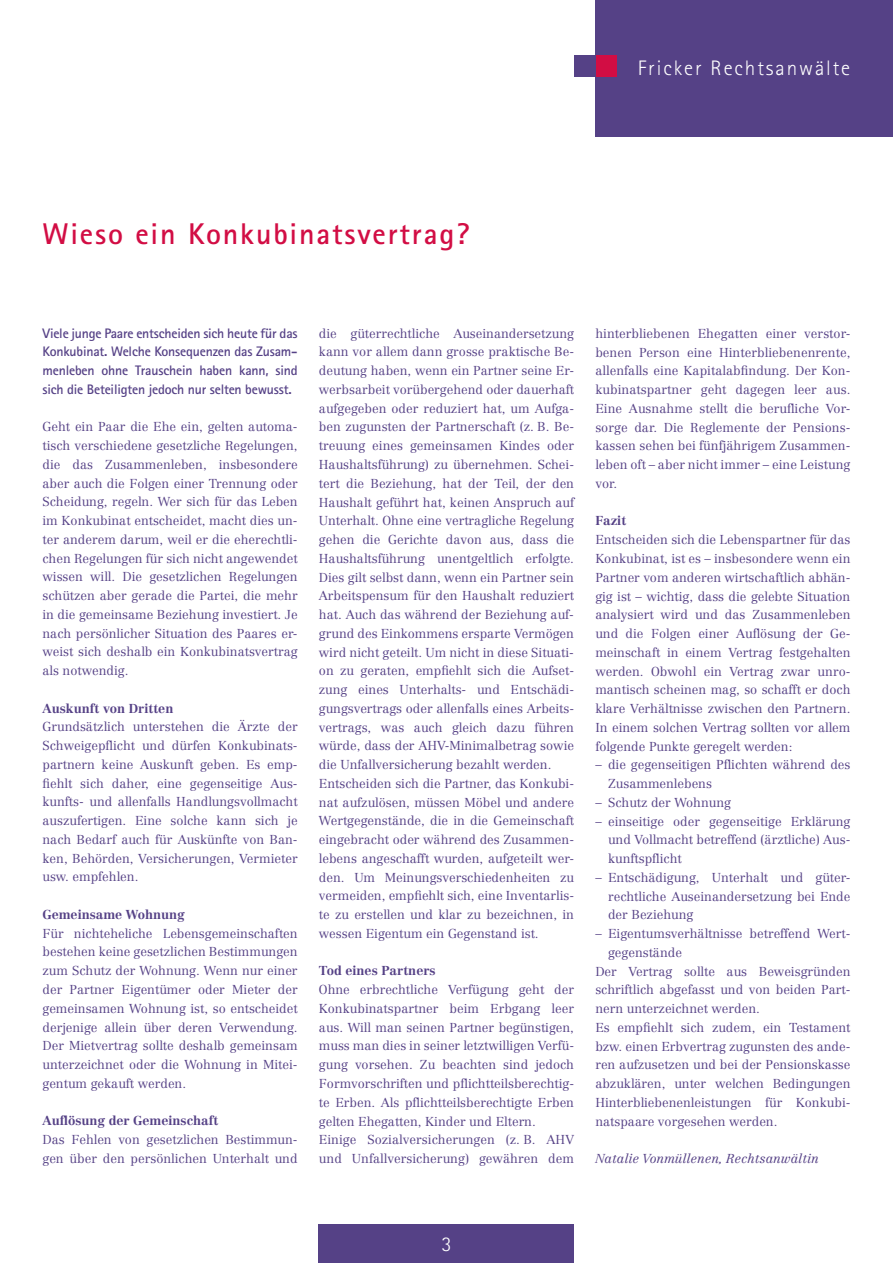
<style>
.page{position:relative;width:893px;height:1263px;background:#fff}
.page>*{position:absolute;margin:0;border:0;box-sizing:border-box;transform-origin:0 0}
.t1{font:700 30px "Rotis Sans Serif";letter-spacing:.06em;color:#d20d44}
.t2{font:300 21px "Rotis Sans Serif";letter-spacing:.09em;color:#fff}
.t3{font:700 13.8px/18.8px "Rotis Sans Serif";letter-spacing:-.015em;color:#554186;text-align:justify}
.t4{font:300 12.75px/18.8px "Centennial";color:#554186;text-align:justify}
.t5{font:700 12.75px "Centennial";color:#554186}
.t6{font:italic 300 12.75px "Centennial";color:#554186}
</style>
<div class="page">
<div style="left:319px;top:1225px;width:255px;height:38px;background:#554186"></div>
<div style="left:595px;top:0;width:298px;height:136px;background:#554186"></div>
<div style="left:595px;top:55px;width:22px;height:22px;background:#d20d44"></div>
<div style="left:574px;top:55px;width:21px;height:22px;background:#554186"></div>
<h2 class="t2" style="left:638px;top:56px;width:214px">Fricker Rechtsanwälte</h2>
<h1 class="t1" style="left:43px;top:215px;width:428px">Wieso ein Konkubinatsvertrag?</h1>
<p class="t3" style="left:43px;top:323px;width:257px">Viele junge Paare entscheiden sich heute für das Konkubinat. Welche Konsequenzen das Zusam&shy;menleben ohne Trauschein haben kann, sind sich die Beteiligten jedoch nur selten bewusst.</p>
<p class="t4" style="left:43px;top:417px;width:257px">Geht ein Paar die Ehe ein, gelten automa&shy;tisch verschiedene gesetzliche Regelungen, die das Zusammenleben, insbesondere aber auch die Folgen einer Trennung oder Scheidung, regeln. Wer sich für das Leben im Konkubinat entscheidet, macht dies un&shy;ter anderem darum, weil er die eherechtli&shy;chen Regelungen für sich nicht angewendet wissen will. Die gesetzlichen Regelungen schützen aber gerade die Partei, die mehr in die gemeinsame Beziehung investiert. Je nach persönlicher Situation des Paares er&shy;weist sich deshalb ein Konkubinatsvertrag als notwendig.</p>
<p class="t5" style="left:43px;top:700px;width:132px">Auskunft von Dritten</p>
<p class="t4" style="left:43px;top:717px;width:257px;text-align:left">Grundsätzlich unterstehen die Ärzte der Schweigepflicht und dürfen Konkubinats&shy;partnern keine Auskunft geben. Es emp&shy;fiehlt sich daher, eine gegenseitige Aus&shy;kunfts- und allenfalls Handlungsvollmacht auszufertigen. Eine solche kann sich je nach Bedarf auch für Auskünfte von Ban&shy;ken, Behörden, Versicherungen, Vermieter usw. empfehlen.</p>
<p class="t5" style="left:43px;top:907px;width:144px">Gemeinsame Wohnung</p>
<p class="t4" style="left:43px;top:924px;width:257px">Für nichteheliche Lebensgemeinschaften bestehen keine gesetzlichen Bestimmungen zum Schutz der Wohnung. Wenn nur einer der Partner Eigentümer oder Mieter der gemeinsamen Wohnung ist, so entscheidet derjenige allein über deren Verwendung.<br>Der Mietvertrag sollte deshalb gemeinsam unterzeichnet oder die Wohnung in Mitei&shy;gentum gekauft werden.</p>
<p class="t5" style="left:43px;top:1113px;width:178px">Auflösung der Gemeinschaft</p>
<p class="t4" style="left:43px;top:1130px;width:257px">Das Fehlen von gesetzlichen Bestimmun&shy;gen über den persönlichen Unterhalt und</p>
<p class="t4" style="left:319px;top:324px;width:257px;text-align:left">die güterrechtliche Auseinandersetzung kann vor allem dann grosse praktische Be&shy;deutung haben, wenn ein Partner seine Er&shy;werbsarbeit vorübergehend oder dauerhaft aufgegeben oder reduziert hat, um Aufga&shy;ben zugunsten der Partnerschaft (z. B. Be&shy;treuung eines gemeinsamen Kindes oder Haushaltsführung) zu übernehmen. Schei&shy;tert die Beziehung, hat der Teil, der den Haushalt geführt hat, keinen Anspruch auf Unterhalt. Ohne eine vertragliche Regelung gehen die Gerichte davon aus, dass die Haushaltsführung unentgeltlich erfolgte.<br>Dies gilt selbst dann, wenn ein Partner sein Arbeitspensum für den Haushalt reduziert hat. Auch das während der Beziehung auf&shy;grund des Einkommens ersparte Vermögen wird nicht geteilt. Um nicht in diese Situati&shy;on zu geraten, empfiehlt sich die Aufset&shy;zung eines Unterhalts- und Entschädi&shy;gungsvertrags oder allenfalls eines Arbeits&shy;vertrags, was auch gleich dazu führen würde, dass der AHV-Minimalbetrag sowie die Unfallversicherung bezahlt werden.<br>Entscheiden sich die Partner, das Konkubi&shy;nat aufzulösen, müssen Möbel und andere Wertgegenstände, die in die Gemeinschaft eingebracht oder während des Zusammen&shy;lebens angeschafft wurden, aufgeteilt wer&shy;den. Um Meinungsverschiedenheiten zu vermeiden, empfiehlt sich, eine Inventarlis&shy;te zu erstellen und klar zu bezeichnen, in wessen Eigentum ein Gegenstand ist.</p>
<p class="t5" style="left:319px;top:963px;width:118px">Tod eines Partners</p>
<p class="t4" style="left:319px;top:980px;width:257px;text-align:left">Ohne erbrechtliche Verfügung geht der Konkubinatspartner beim Erbgang leer aus. Will man seinen Partner begünstigen, muss man dies in seiner letztwilligen Verfü&shy;gung vorsehen. Zu beachten sind jedoch Formvorschriften und pflichtteilsberechtig&shy;te Erben. Als pflichtteilsberechtigte Erben gelten Ehegatten, Kinder und Eltern.<br>Einige Sozialversicherungen (z. B. AHV und Unfallversicherung) gewähren dem</p>
<p class="t4" style="left:595px;top:324px;width:257px">hinterbliebenen Ehegatten einer verstor&shy;benen Person eine Hinterbliebenenrente, allenfalls eine Kapitalabfindung. Der Kon&shy;kubinatspartner geht dagegen leer aus.<br>Eine Ausnahme stellt die berufliche Vor&shy;sorge dar. Die Reglemente der Pensions&shy;kassen sehen bei fünfjährigem Zusammen&shy;leben oft – aber nicht immer – eine Leistung vor.</p>
<p class="t5" style="left:595px;top:513px;width:32px">Fazit</p>
<p class="t4" style="left:595px;top:530px;width:257px">Entscheiden sich die Lebenspartner für das Konkubinat, ist es – insbesondere wenn ein Partner vom anderen wirtschaftlich abhän&shy;gig ist – wichtig, dass die gelebte Situation analysiert wird und das Zusammenleben und die Folgen einer Auflösung der Ge&shy;meinschaft in einem Vertrag festgehalten werden. Obwohl ein Vertrag zwar unro&shy;mantisch scheinen mag, so schafft er doch klare Verhältnisse zwischen den Partnern.<br>In einem solchen Vertrag sollten vor allem folgende Punkte geregelt werden:</p>
<p class="t4" style="left:608px;top:755px;width:244px;text-indent:-13px">– die gegenseitigen Pflichten während des<br>Zusammenlebens</p>
<p class="t4" style="left:595px;top:793px;width:137px">– Schutz der Wohnung</p>
<p class="t4" style="left:608px;top:812px;width:244px;text-indent:-13px">– einseitige oder gegenseitige Erklärung und Vollmacht betreffend (ärztliche) Aus&shy;kunftspflicht</p>
<p class="t4" style="left:608px;top:868px;width:244px;text-indent:-13px">– Entschädigung, Unterhalt und güter&shy;rechtliche Auseinandersetzung bei Ende der Beziehung</p>
<p class="t4" style="left:595px;top:924px;width:257px">– Eigentumsverhältnisse betreffend Wert-</p>
<p class="t4" style="left:608px;top:943px;width:75px">gegenstände</p>
<p class="t4" style="left:595px;top:962px;width:257px">Der Vertrag sollte aus Beweisgründen</p>
<p class="t4" style="left:595px;top:980px;width:257px">schriftlich abgefasst und von beiden Part-</p>
<p class="t4" style="left:595px;top:999px;width:166px">nern unterzeichnet werden.</p>
<p class="t4" style="left:595px;top:1018px;width:257px">Es empfiehlt sich zudem, ein Testament</p>
<p class="t4" style="left:595px;top:1037px;width:257px">bzw. einen Erbvertrag zugunsten des ande-</p>
<p class="t4" style="left:595px;top:1055px;width:257px">ren aufzusetzen und bei der Pensionskasse</p>
<p class="t4" style="left:595px;top:1074px;width:257px">abzuklären, unter welchen Bedingungen</p>
<p class="t4" style="left:595px;top:1093px;width:257px">Hinterbliebenenleistungen für Konkubi-</p>
<p class="t4" style="left:595px;top:1112px;width:184px">natspaare vorgesehen werden.</p>
<p class="t6" style="left:595px;top:1151px;width:225px">Natalie Vonmüllenen, Rechtsanwältin</p>
<h2 class="t2" style="left:441px;top:1231px;width:12px">3</h2>
</div>
